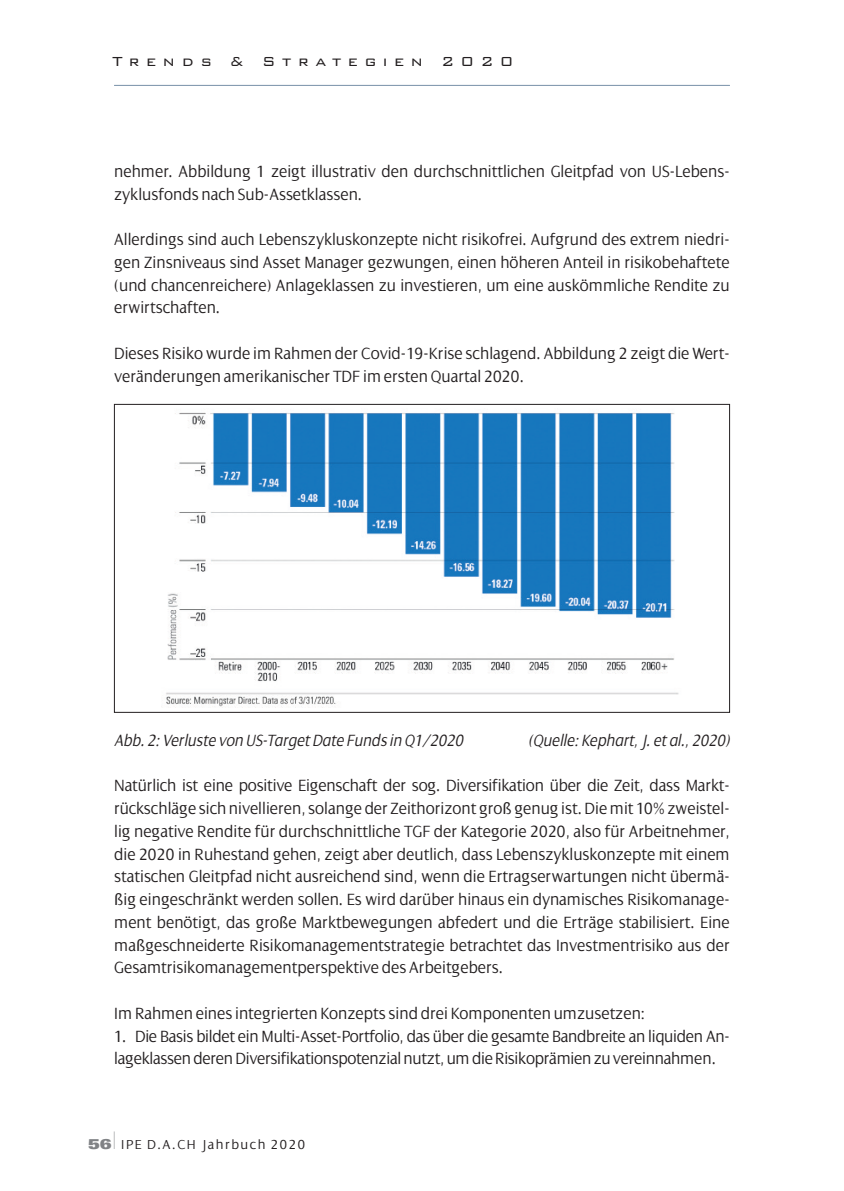
<style>
.page{position:relative;width:844px;height:1191px;background:#fff}
.page>*{position:absolute;margin:0;border:0;box-sizing:border-box;transform-origin:0 0}
.t1{font:300 17.5px/22.8px "Dialog";color:#231f20;scale:.95 1}
.t2{font:italic 300 17.5px "Dialog";color:#231f20;scale:.95 1}
.t3{font:300 17.5px "Bank Gothic BT";letter-spacing:.375em;color:#231f20}
.t4{font:300 14px "Dialog";letter-spacing:.105em;color:#231f20}
.s1{font-family:"Univers";font-weight:900;font-stretch:expanded;color:#808285}
.s2{font-family:"Helvetica Neue";font-weight:200;font-size:24.5px;color:#808285}
</style>
<div class="page">
<hr style="left:114px;top:85px;width:615px;height:1px;background:#869cb1">
<img style="left:166px;top:412px;width:513px;height:296px">
<p class="t3" style="left:112px;top:49px;width:402px">Trends &amp; Strategien 2020</p>
<p class="t1" style="left:114px;top:159px;width:649px">nehmer. Abbildung 1 zeigt illustrativ den durchschnittlichen Gleitpfad von US-Lebens&shy;zyklusfonds nach Sub-Assetklassen.</p>
<p class="t1" style="left:114px;top:228px;width:649px;text-align:justify">Allerdings sind auch Lebenszykluskonzepte nicht risikofrei. Aufgrund des extrem niedri&shy;gen Zinsniveaus sind Asset Manager gezwungen, einen höheren Anteil in risikobehaftete (und chancenreichere) Anlageklassen zu investieren, um eine auskömmliche Rendite zu erwirtschaften.</p>
<p class="t1" style="left:114px;top:341px;width:649px">Dieses Risiko wurde im Rahmen der Covid-19-Krise schlagend. Abbildung 2 zeigt die Wert&shy;veränderungen amerikanischer TDF im ersten Quartal 2020.</p>
<p class="t2" style="left:114px;top:729px;width:369px">Abb. 2: Verluste von US-Target Date Funds in Q1/2020</p>
<p class="t2" style="left:528px;top:729px;width:214px">(Quelle: Kephart, J. et al., 2020)</p>
<p class="t1" style="left:114px;top:774px;width:649px;text-align:justify">Natürlich ist eine positive Eigenschaft der sog. Diversifikation über die Zeit, dass Markt&shy;rückschläge sich nivellieren, solange der Zeithorizont groß genug ist.Die mit 10% zweistel&shy;lig negative Rendite für durchschnittliche TGF der Kategorie 2020, also für Arbeitnehmer, die 2020 in Ruhestand gehen, zeigt aber deutlich, dass Lebenszykluskonzepte mit einem statischen Gleitpfad nicht ausreichend sind, wenn die Ertragserwartungen nicht übermä&shy;ßig eingeschränkt werden sollen. Es wird darüber hinaus ein dynamisches Risikomanage&shy;ment benötigt, das große Marktbewegungen abfedert und die Erträge stabilisiert. Eine maßgeschneiderte Risikomanagementstrategie betrachtet das Investmentrisiko aus der Gesamtrisikomanagementperspektive des Arbeitgebers.</p>
<p class="t1" style="left:114px;top:1001px;width:560px">Im Rahmen eines integrierten Konzepts sind drei Komponenten umzusetzen:</p>
<p class="t1" style="left:114px;top:1024px;width:649px">1. Die Basis bildet ein Multi-Asset-Portfolio, das über die gesamte Bandbreite an liquiden An&shy;lageklassenderenDiversifikationspotenzialnutzt,umdieRisikoprämienzuvereinnahmen.</p>
<p class="t4" style="left:88px;top:1136px;width:218px"><span class="s1">56</span><span class="s2">I</span> IPE D.A.CH Jahrbuch 2020</p>
</div>
